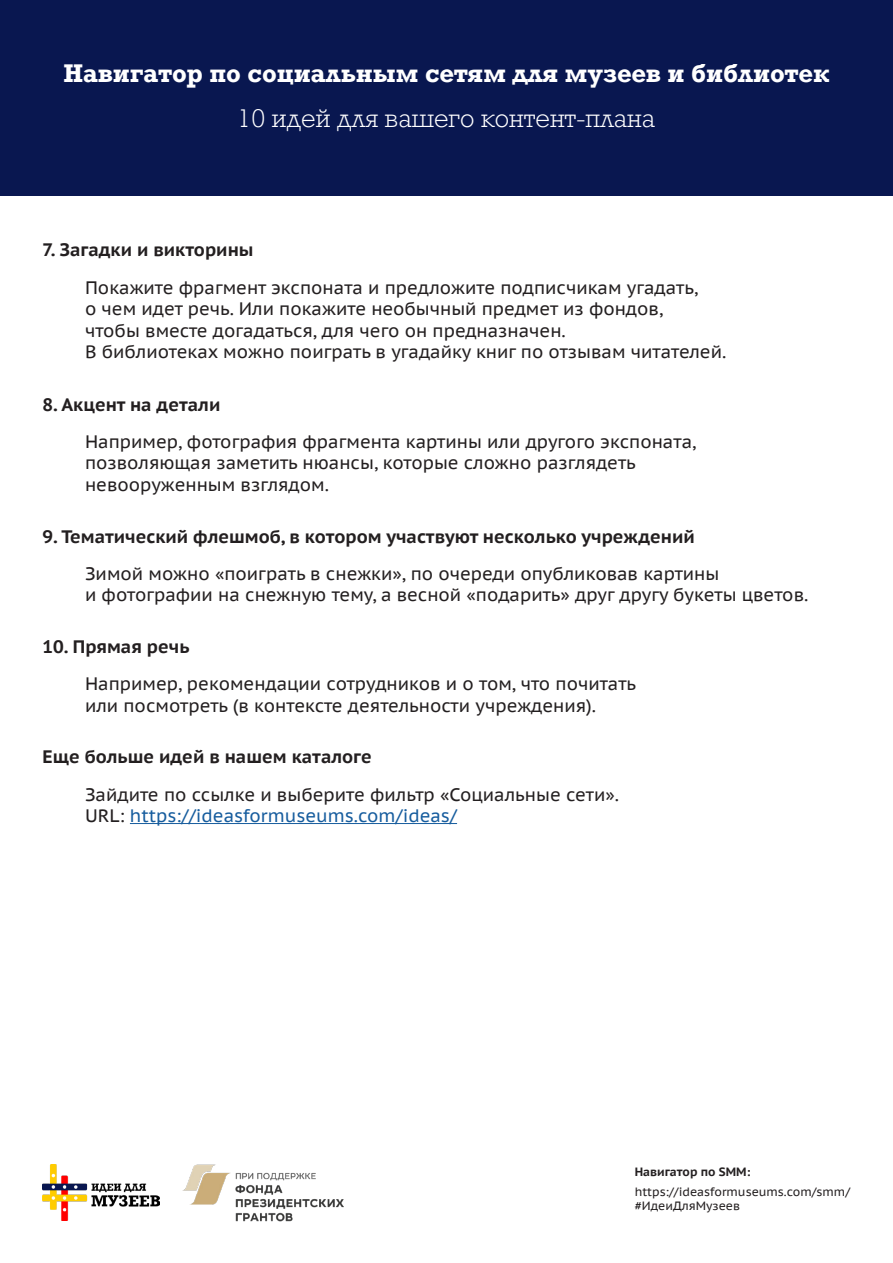
<style>
.page{position:relative;width:893px;height:1263px;background:#fff}
.page>*{position:absolute;margin:0;border:0;box-sizing:border-box;transform-origin:0 0}
.t1{font:700 24px "Rockwell Nova";color:#fff}
.t2{font:300 24px "Rockwell Nova";color:#fff}
.t3{font:18px/21.6px "PT Sans Caption";color:#231f20}
.t4{font:700 18px "PT Sans Caption";color:#231f20}
.t5{font:18px "PT Sans Caption";color:#175d9e}
.t6{font:12px/14.4px "PT Sans Caption";color:#231f20}
.t7{font:700 12px "PT Sans Caption";color:#231f20}
.s1{color:#231f20}
</style>
<div class="page">
<img style="left:159px;top:1164px;width:185px;height:58px">
<img style="left:43px;top:1165px;width:116px;height:55px">
<div style="left:0;top:0;width:893px;height:196px;background:#091750"></div>
<hr style="left:130px;top:823px;width:327px;height:1px;background:#175d9e">
<p class="t1" style="left:63px;top:58px;width:768px">Навигатор по социальным сетям для музеев и библиотек</p>
<p class="t2" style="left:238px;top:103px;width:419px">10 идей для вашего контент-плана</p>
<p class="t4" style="left:43px;top:238px;width:213px">7. Загадки и викторины</p>
<p class="t3" style="left:85px;top:276px;width:615px">Покажите фрагмент экспоната и предложите подписчикам угадать,</p>
<p class="t3" style="left:85px;top:298px;width:580px">о чем идет речь. Или покажите необычный предмет из фондов,</p>
<p class="t3" style="left:85px;top:319px;width:482px">чтобы вместе догадаться, для чего он предназначен.</p>
<p class="t3" style="left:85px;top:341px;width:643px">В библиотеках можно поиграть в угадайку книг по отзывам читателей.</p>
<p class="t4" style="left:43px;top:392px;width:179px">8. Акцент на детали</p>
<p class="t3" style="left:85px;top:430px;width:613px">Например, фотография фрагмента картины или другого экспоната,</p>
<p class="t3" style="left:85px;top:452px;width:552px">позволяющая заметить нюансы, которые сложно разглядеть</p>
<p class="t3" style="left:85px;top:473px;width:245px">невооруженным взглядом.</p>
<p class="t4" style="left:43px;top:524px;width:654px">9. Тематический флешмоб, в котором участвуют несколько учреждений</p>
<p class="t3" style="left:85px;top:562px;width:636px">Зимой можно «поиграть в снежки», по очереди опубликовав картины</p>
<p class="t3" style="left:85px;top:584px;width:725px">и фотографии на снежную тему, а весной «подарить» друг другу букеты цветов.</p>
<p class="t4" style="left:43px;top:635px;width:148px">10. Прямая речь</p>
<p class="t3" style="left:85px;top:673px;width:553px">Например, рекомендации сотрудников и о том, что почитать или посмотреть (в контексте деятельности учреждения).</p>
<p class="t4" style="left:43px;top:745px;width:331px">Еще больше идей в нашем каталоге</p>
<p class="t3" style="left:85px;top:783px;width:536px">Зайдите по ссылке и выберите фильтр «Социальные сети».</p>
<p class="t5" style="left:85px;top:804px;width:374px"><span class="s1">URL:</span> https://ideasformuseums.com/ideas/</p>
<p class="t7" style="left:635px;top:1164px;width:117px">Навигатор по SMM:</p>
<p class="t6" style="left:635px;top:1184px;width:217px">https://ideasformuseums.com/smm/ #ИдеиДляМузеев</p>
</div>
